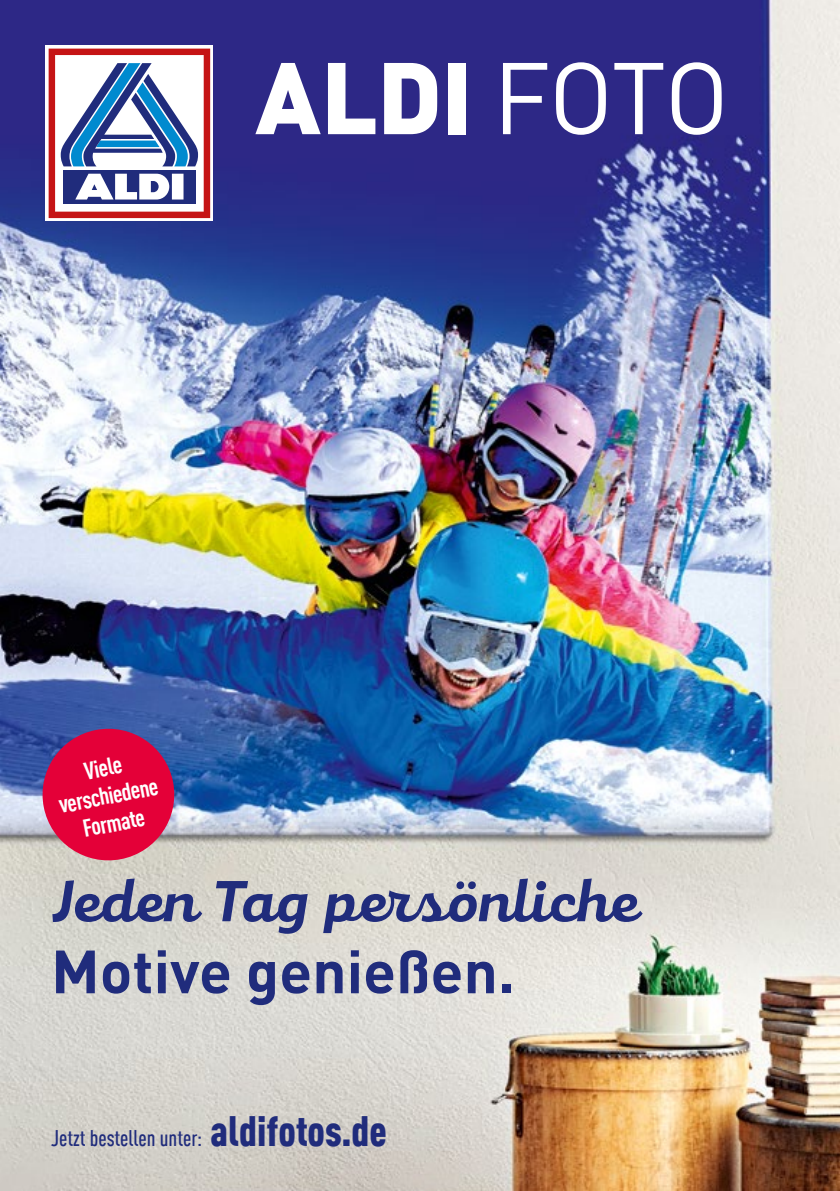
<style>
.page{position:relative;width:840px;height:1191px;background:#fff}
.page>*{position:absolute;margin:0;border:0;box-sizing:border-box;transform-origin:0 0}
.t1{font:900 100px "DINPR Ofor BRM";color:#fff}
.t2{font:700 60px "Mixa Custom";color:#202c7c}
.t3{font:700 60px "DINPR Ofor BRM";color:#202c7c}
.t4{font:700 condensed 24px/28px "DINPR Ofor BRM";color:#fff;text-align:center}
.t5{font:500 condensed 22.2px "DINPR Ofor BRM";color:#202c7c}
.s1{font-weight:400}
.s2{font-weight:900;font-size:41.6px}
</style>
<div class="page">
<img style="left:0;top:0;width:839px;height:1191px">
<svg style="left:37px;top:723px;width:143px;height:143px;background:#c23061"></svg>
<div style="left:45px;top:45px;width:168px;height:176px;background:linear-gradient(to right,#fff,#fff)"></div>
<svg style="left:49px;top:49px;width:161px;height:169px"></svg>
<h1 class="t1" style="left:255px;top:18px;width:475px">ALDI <span class="s1">FOTO</span></h1>
<p class="t4" style="left:51px;top:762px;width:102px;rotate:-11deg">Viele verschiedene<br>Formate</p>
<h2 class="t2" style="left:51px;top:862px;width:588px">Jeden Tag persönliche</h2>
<h2 class="t3" style="left:51px;top:924px;width:465px">Motive genießen.</h2>
<p class="t5" style="left:51px;top:1121px;width:337px">Jetzt bestellen unter: <span class="s2">aldifotos.de</span></p>
</div>
